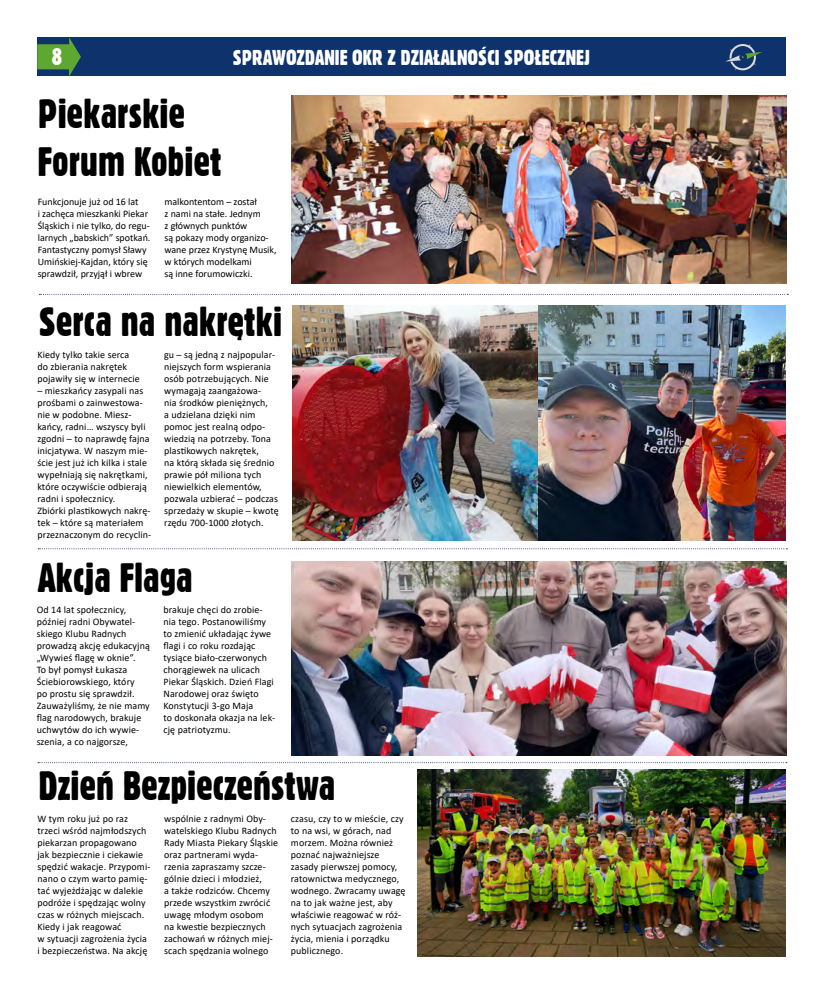
<style>
.page{position:relative;width:820px;height:993px;background:#fff}
.page>*{position:absolute;margin:0;border:0;box-sizing:border-box;transform-origin:0 0}
.t1{font:40px/48px "Gothic 821 Cn BT";color:#000}
.t2{font:23px "Gothic 821 Cn BT";color:#fff}
.t3{font:21px "Gothic 821 Cn BT";color:#fff}
.t4{font:10px/12px "Calibri";letter-spacing:.01em;color:#000}
</style>
<div class="page">
<div style="left:37px;top:37px;width:748px;height:39px;background:#0e326c"></div>
<svg style="left:725px;top:44px;width:37px;height:26px"></svg>
<svg style="left:37px;top:37px;width:44px;height:40px"></svg>
<img style="left:417px;top:769px;width:368px;height:186px">
<img style="left:291px;top:96px;width:494px;height:188px">
<svg style="left:38px;top:762px;width:748px;height:1px"></svg>
<img style="left:292px;top:306px;width:492px;height:234px">
<svg style="left:39px;top:294px;width:748px;height:1px"></svg>
<img style="left:291px;top:561px;width:495px;height:194px">
<svg style="left:38px;top:548px;width:749px;height:1px"></svg>
<h2 class="t2" style="left:52px;top:43px;width:12px">8</h2>
<h3 class="t3" style="left:233px;top:44px;width:358px">SPRAWOZDANIE OKR Z DZIAŁALNOŚCI SPOŁECZNEJ</h3>
<h1 class="t1" style="left:38px;top:89px;width:185px">Piekarskie<br>Forum Kobiet</h1>
<p class="t4" style="left:38px;top:195px;width:114px">Funkcjonuje już od 16 lat<br>i zachęca mieszkanki Piekar<br>Śląskich i nie tylko, do regu&shy;larnych „babskich” spotkań.<br>Fantastyczny pomysł Sławy<br>Umińskiej-Kajdan, który się sprawdził, przyjął i wbrew</p>
<p class="t4" style="left:164px;top:195px;width:114px">malkontentom – został<br>z nami na stałe. Jednym<br>z głównych punktów<br>są pokazy mody organizo&shy;wane przez Krystynę Musik, w których modelkami<br>są inne forumowiczki.</p>
<h1 class="t1" style="left:39px;top:297px;width:245px">Serca na nakrętki</h1>
<p class="t4" style="left:37px;top:348px;width:104px">Kiedy tylko takie serca do zbierania nakrętek pojawiły się w internecie</p>
<p class="t4" style="left:37px;top:384px;width:115px">– mieszkańcy zasypali nas prośbami o zainwestowa&shy;nie w podobne. Miesz&shy;kańcy, radni… wszyscy byli zgodni – to naprawdę fajna inicjatywa. W naszym mie&shy;ście jest już ich kilka i stale wypełniają się nakrętkami, które oczywiście odbierają radni i społecznicy.<br>Zbiórki plastikowych nakrę&shy;tek – które są materiałem przeznaczonym do recyclin-</p>
<p class="t4" style="left:164px;top:348px;width:116px">gu – są jedną z najpopular&shy;niejszych form wspierania osób potrzebujących. Nie wymagają zaangażowa-<br>nia środków pieniężnych,<br>a udzielana dzięki nim pomoc jest realną odpo&shy;wiedzią na potrzeby. Tona plastikowych nakrętek,<br>na którą składa się średnio prawie pół miliona tych niewielkich elementów, pozwala uzbierać – podczas sprzedaży w skupie – kwotę rzędu 700-1000 złotych.</p>
<h1 class="t1" style="left:38px;top:553px;width:156px">Akcja Flaga</h1>
<p class="t4" style="left:37px;top:603px;width:115px">Od 14 lat społecznicy, później radni Obywatel&shy;skiego Klubu Radnych prowadzą akcję edukacyjną „Wywieś flagę w oknie”.<br>To był pomysł Łukasza<br>Ściebiorowskiego, który<br>po prostu się sprawdził.<br>Zauważyliśmy, że nie mamy flag narodowych, brakuje uchwytów do ich wywie&shy;szenia, a co najgorsze,</p>
<p class="t4" style="left:163px;top:603px;width:113px">brakuje chęci do zrobie&shy;nia tego. Postanowiliśmy to zmienić układając żywe flagi i co roku rozdając tysiące biało-czerwonych chorągiewek na ulicach<br>Piekar Śląskich. Dzień Flagi<br>Narodowej oraz święto<br>Konstytucji 3-go Maja<br>to doskonała okazja na lek&shy;cję patriotyzmu.</p>
<h1 class="t1" style="left:39px;top:761px;width:298px">Dzień Bezpieczeństwa</h1>
<p class="t4" style="left:37px;top:811px;width:114px">W tym roku już po raz trzeci wśród najmłodszych piekarzan propagowano jak bezpiecznie i ciekawie spędzić wakacje. Przypomi&shy;nano o czym warto pamię&shy;tać wyjeżdżając w dalekie podróże i spędzając wolny czas w różnych miejscach.<br>Kiedy i jak reagować<br>w sytuacji zagrożenia życia i bezpieczeństwa. Na akcję</p>
<p class="t4" style="left:164px;top:811px;width:115px">wspólnie z radnymi Oby&shy;watelskiego Klubu Radnych<br>Rady Miasta Piekary Śląskie oraz partnerami wyda&shy;rzenia zapraszamy szcze&shy;gólnie dzieci i młodzież,<br>a także rodziców. Chcemy przede wszystkim zwrócić uwagę młodym osobom<br>na kwestie bezpiecznych zachowań w różnych miej&shy;scach spędzania wolnego</p>
<p class="t4" style="left:291px;top:811px;width:116px">czasu, czy to w mieście, czy to na wsi, w górach, nad morzem. Można również poznać najważniejsze zasady pierwszej pomocy, ratownictwa medycznego, wodnego. Zwracamy uwagę na to jak ważne jest, aby właściwie reagować w róż&shy;nych sytuacjach zagrożenia życia, mienia i porządku publicznego.</p>
</div>
